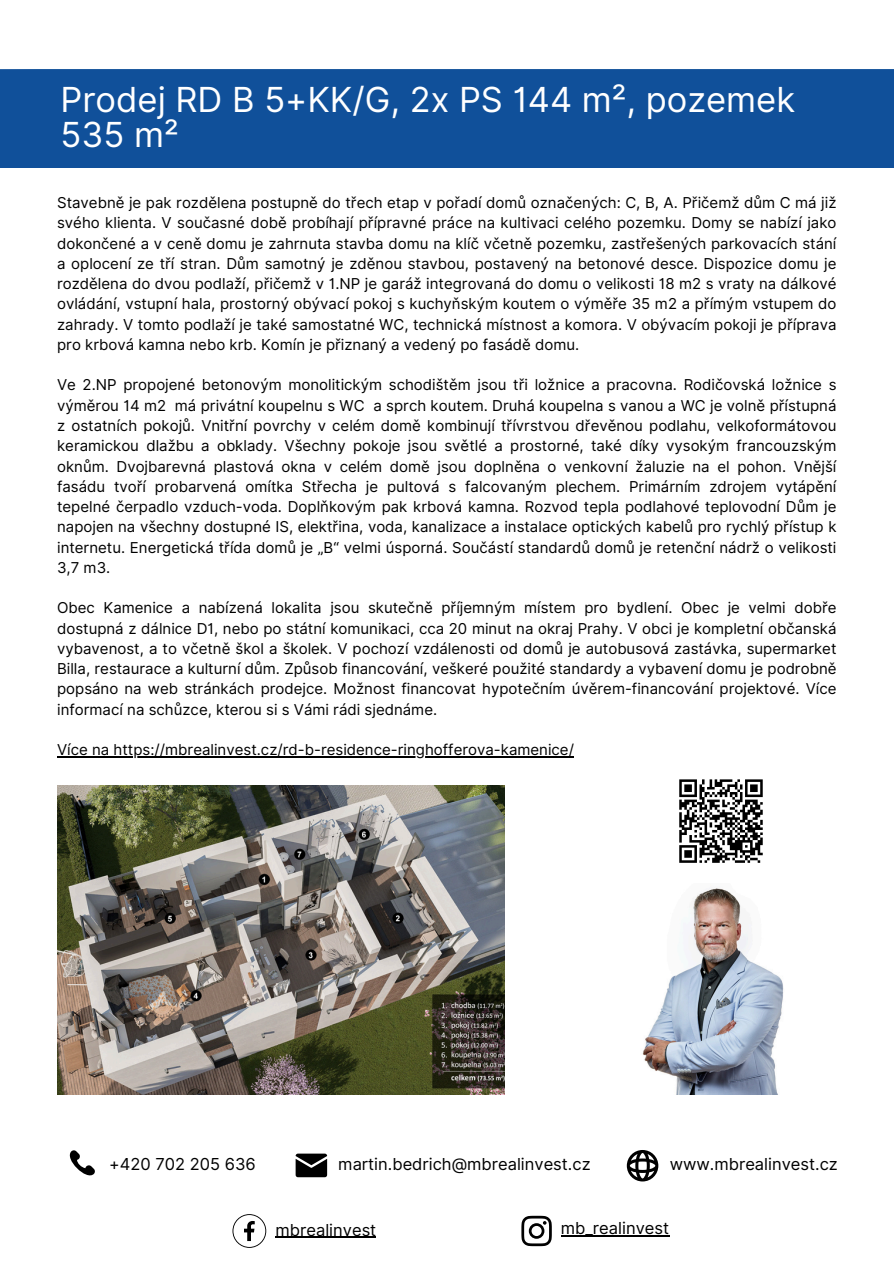
<style>
.page{position:relative;width:894px;height:1264px;background:#fff}
.page>*{position:absolute;margin:0;border:0;box-sizing:border-box;transform-origin:0 0}
.t1{font:34.5px/34.8px "Inter";color:#fff}
.t2{font:16.5px "Inter";color:#000}
.t3{font:15px/20.2px "Inter";color:#000;text-align:justify}
</style>
<div class="page">
<div style="left:0;top:69px;width:893px;height:99px;background:#10509a"></div>
<svg style="left:295px;top:1153px;width:32px;height:24px"></svg>
<svg style="left:69px;top:1150px;width:26px;height:26px"></svg>
<svg style="left:626px;top:1150px;width:32px;height:31px"></svg>
<img style="left:642px;top:888px;width:142px;height:206px">
<svg style="left:232px;top:1214px;width:34px;height:33px"></svg>
<svg style="left:521px;top:1215px;width:30px;height:31px"></svg>
<img style="left:57px;top:785px;width:447px;height:309px">
<hr style="left:57px;top:756px;width:517px;height:1px;background:#000">
<hr style="left:275px;top:1236px;width:101px;height:1px;background:#000">
<hr style="left:560px;top:1234px;width:109px;height:2px;background:#000">
<svg style="left:679px;top:779px;width:84px;height:84px"></svg>
<p class="t1" style="left:60px;top:82px;width:736px">Prodej RD B 5+KK/G, 2x PS 144 m², pozemek<br>535 m²</p>
<p class="t3" style="left:57px;top:192px;width:780px">Stavebně je pak rozdělena postupně do třech etap v pořadí domů označených: C, B, A. Přičemž dům C má již svého klienta. V současné době probíhají přípravné práce na kultivaci celého pozemku. Domy se nabízí jako dokončené a v ceně domu je zahrnuta stavba domu na klíč včetně pozemku, zastřešených parkovacích stání a oplocení ze tří stran. Dům samotný je zděnou stavbou, postavený na betonové desce. Dispozice domu je rozdělena do dvou podlaží, přičemž v 1.NP je garáž integrovaná do domu o velikosti 18 m2 s vraty na dálkové ovládání, vstupní hala, prostorný obývací pokoj s kuchyňským koutem o výměře 35 m2 a přímým vstupem do zahrady. V tomto podlaží je také samostatné WC, technická místnost a komora. V obývacím pokoji je příprava pro krbová kamna nebo krb. Komín je přiznaný a vedený po fasádě domu.</p>
<p class="t3" style="left:57px;top:375px;width:780px">Ve 2.NP propojené betonovým monolitickým schodištěm jsou tři ložnice a pracovna. Rodičovská ložnice s výměrou 14 m2 má privátní koupelnu s WC a sprch koutem. Druhá koupelna s vanou a WC je volně přístupná z ostatních pokojů. Vnitřní povrchy v celém domě kombinují třívrstvou dřevěnou podlahu, velkoformátovou keramickou dlažbu a obklady. Všechny pokoje jsou světlé a prostorné, také díky vysokým francouzským oknům. Dvojbarevná plastová okna v celém domě jsou doplněna o venkovní žaluzie na el pohon. Vnější fasádu tvoří probarvená omítka Střecha je pultová s falcovaným plechem. Primárním zdrojem vytápění tepelné čerpadlo vzduch-voda. Doplňkovým pak krbová kamna. Rozvod tepla podlahové teplovodní Dům je napojen na všechny dostupné IS, elektřina, voda, kanalizace a instalace optických kabelů pro rychlý přístup k internetu. Energetická třída domů je „B“ velmi úsporná. Součástí standardů domů je retenční nádrž o velikosti 3,7 m3.</p>
<p class="t3" style="left:57px;top:597px;width:780px">Obec Kamenice a nabízená lokalita jsou skutečně příjemným místem pro bydlení. Obec je velmi dobře dostupná z dálnice D1, nebo po státní komunikaci, cca 20 minut na okraj Prahy. V obci je kompletní občanská vybavenost, a to včetně škol a školek. V pochozí vzdálenosti od domů je autobusová zastávka, supermarket Billa, restaurace a kulturní dům. Způsob financování, veškeré použité standardy a vybavení domu je podrobně popsáno na web stránkách prodejce. Možnost financovat hypotečním úvěrem-financování projektové. Více informací na schůzce, kterou si s Vámi rádi sjednáme.</p>
<p class="t3" style="left:57px;top:739px;width:518px">Více na https://mbrealinvest.cz/rd-b-residence-ringhofferova-kamenice/</p>
<p class="t2" style="left:109px;top:1154px;width:148px">+420 702 205 636</p>
<p class="t2" style="left:338px;top:1154px;width:254px">martin.bedrich@mbrealinvest.cz</p>
<p class="t2" style="left:669px;top:1154px;width:170px">www.mbrealinvest.cz</p>
<p class="t2" style="left:275px;top:1219px;width:102px">mbrealinvest</p>
<p class="t2" style="left:560px;top:1217px;width:110px">mb_realinvest</p>
</div>
